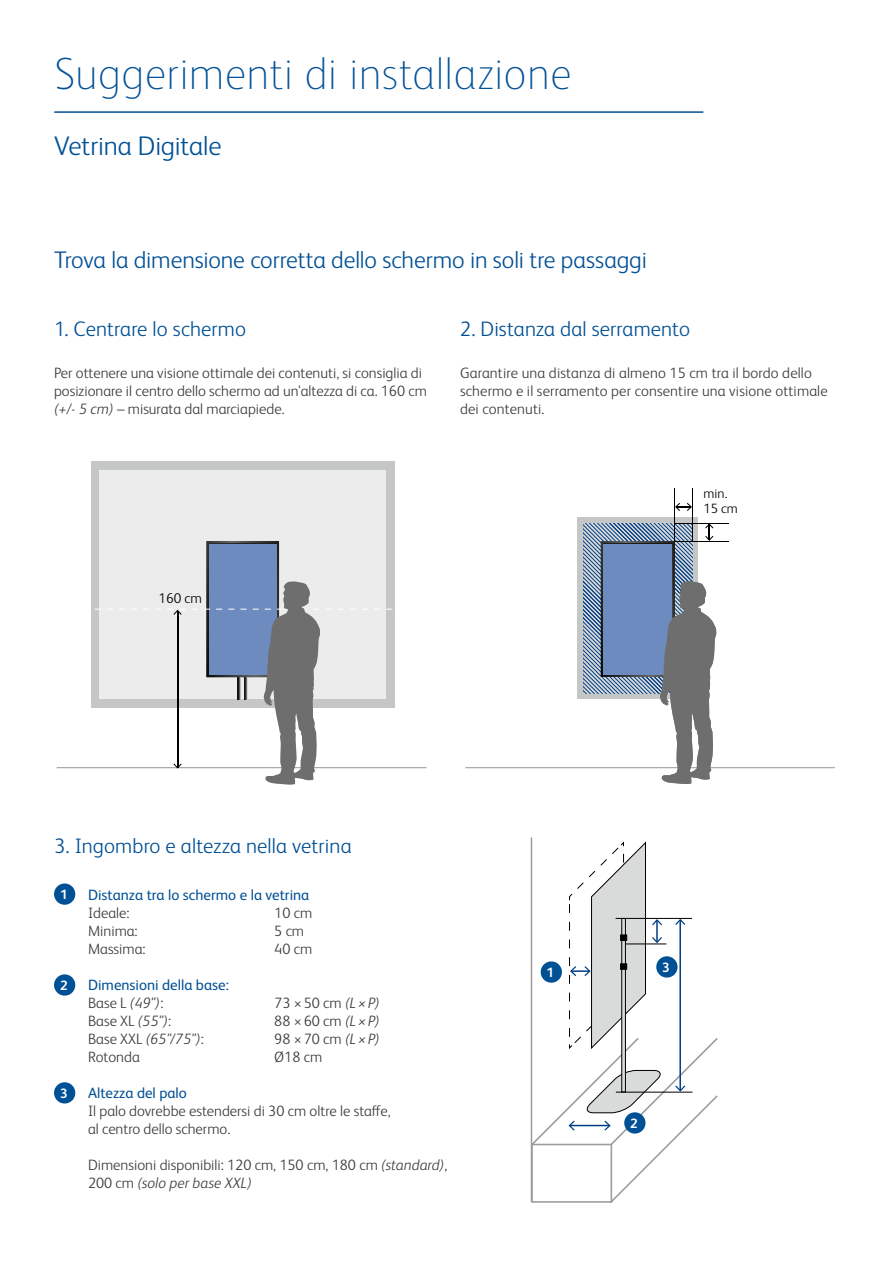
<style>
.page{position:relative;width:893px;height:1263px;background:#fff}
.page>*{position:absolute;margin:0;border:0;box-sizing:border-box;transform-origin:0 0}
.t1{font:100 45px "FS Albert Pro";letter-spacing:.01em;color:#005096}
.t2{font:300 27px "FS Albert Pro";letter-spacing:-.005em;color:#005096}
.t3{font:300 24px "FS Albert Pro";letter-spacing:-.005em;color:#005096}
.t4{font:300 21px "FS Albert Pro";letter-spacing:.005em;color:#005096}
.t5{font:300 15px/18px "FS Albert Pro";color:#3a3a39}
.t6{font:15px/18px "FS Albert Pro";color:#005096}
.t7{font:italic 300 15px "FS Albert Pro";color:#3a3a39}
.t8{font:300 14.1px "FS Albert Pro";color:#000}
.t9{font:300 13.5px/15px "FS Albert Pro";color:#000}
.t10{font:700 13.5px "FS Albert Pro";color:#fff}
.s1{font-style:italic}
.s2{font-weight:300;color:#3a3a39}
.s3{font-weight:300;font-style:italic;color:#3a3a39}
.s4{font-style:normal}
</style>
<div class="page">
<hr style="left:465px;top:767px;width:370px;height:1px;background:#9c9c9d">
<div style="left:578px;top:517px;width:120px;height:182px;background:#c5c6c6"></div>
<svg style="left:675px;top:503px;width:17px;height:8px"></svg>
<hr style="left:675px;top:541px;width:53px;height:1px;background:#000">
<hr style="left:675px;top:523px;width:53px;height:1px;background:#000">
<hr style="left:692px;top:488px;width:1px;height:53px;background:#000">
<hr style="left:674px;top:488px;width:1px;height:53px;background:#000">
<svg style="left:584px;top:523px;width:132px;height:261px"></svg>
<hr style="left:57px;top:767px;width:369px;height:1px;background:#9c9c9d">
<div style="left:91px;top:462px;width:303px;height:246px;background:#c5c6c6"></div>
<div style="left:100px;top:470px;width:286px;height:229px;background:#ececec"></div>
<hr style="left:177px;top:611px;width:1px;height:156px;background:#000">
<svg style="left:173px;top:763px;width:9px;height:6px"></svg>
<svg style="left:168px;top:609px;width:17px;height:6px"></svg>
<svg style="left:204px;top:541px;width:128px;height:244px"></svg>
<div style="left:54px;top:1082px;width:21px;height:21px;background:#005096;border-radius:50%"></div>
<div style="left:54px;top:883px;width:21px;height:22px;background:#005096;border-radius:50%"></div>
<div style="left:54px;top:974px;width:21px;height:22px;background:#005096;border-radius:50%"></div>
<hr style="left:531px;top:837px;width:1px;height:365px;background:#9c9c9d">
<svg style="left:530px;top:841px;width:188px;height:362px"></svg>
<div style="left:656px;top:956px;width:21px;height:21px;background:#005096;border-radius:50%"></div>
<div style="left:541px;top:961px;width:21px;height:22px;background:#005096;border-radius:50%"></div>
<div style="left:624px;top:1112px;width:21px;height:21px;background:#005096;border-radius:50%"></div>
<hr style="left:55px;top:111px;width:648px;height:2px;background:#005096">
<h1 class="t1" style="left:54px;top:44px;width:518px">Suggerimenti di installazione</h1>
<h2 class="t2" style="left:54px;top:127px;width:169px">Vetrina Digitale</h2>
<h3 class="t3" style="left:54px;top:244px;width:594px">Trova la dimensione corretta dello schermo in soli tre passaggi</h3>
<h3 class="t4" style="left:54px;top:314px;width:194px">1. Centrare lo schermo</h3>
<h3 class="t4" style="left:460px;top:314px;width:231px">2. Distanza dal serramento</h3>
<p class="t5" style="left:54px;top:363px;width:374px">Per ottenere una visione ottimale dei contenuti, si consiglia di posizionare il centro dello schermo ad un'altezza di ca. 160 cm <span class="s1">(+/- 5 cm)</span> – misurata dal marciapiede.</p>
<p class="t5" style="left:460px;top:363px;width:369px">Garantire una distanza di almeno 15 cm tra il bordo dello schermo e il serramento per consentire una visione ottimale dei contenuti.</p>
<p class="t8" style="left:158px;top:589px;width:45px">160 cm</p>
<h3 class="t4" style="left:54px;top:832px;width:299px">3. Ingombro e altezza nella vetrina</h3>
<p class="t10" style="left:60px;top:885px;width:9px">1</p>
<p class="t10" style="left:60px;top:976px;width:9px">2</p>
<p class="t10" style="left:60px;top:1084px;width:9px">3</p>
<p class="t6" style="left:88px;top:885px;width:223px">Distanza tra lo schermo e la vetrina</p>
<p class="t5" style="left:88px;top:903px;width:43px">Ideale:</p>
<p class="t5" style="left:274px;top:903px;width:40px">10 cm</p>
<p class="t5" style="left:88px;top:921px;width:51px">Minima:</p>
<p class="t5" style="left:274px;top:921px;width:31px">5 cm</p>
<p class="t5" style="left:88px;top:939px;width:59px">Massima:</p>
<p class="t5" style="left:274px;top:939px;width:40px">40 cm</p>
<p class="t6" style="left:88px;top:975px;width:142px">Dimensioni della base:<br><span class="s2">Base L</span> <span class="s3">(49")</span><span class="s2">:</span></p>
<p class="t5" style="left:274px;top:993px;width:107px">73 ×50 cm <span class="s1">(L×P)</span></p>
<p class="t5" style="left:88px;top:1011px;width:85px">Base XL <span class="s1">(55")</span>:</p>
<p class="t5" style="left:274px;top:1011px;width:107px">88 ×60 cm <span class="s1">(L×P)</span></p>
<p class="t7" style="left:88px;top:1029px;width:117px"><span class="s4">Base XXL</span> (65"/75")<span class="s4">:</span></p>
<p class="t5" style="left:274px;top:1029px;width:107px">98 ×70 cm <span class="s1">(L×P)</span></p>
<p class="t5" style="left:88px;top:1047px;width:53px">Rotonda</p>
<p class="t5" style="left:274px;top:1047px;width:50px">Ø18 cm</p>
<p class="t6" style="left:88px;top:1083px;width:100px">Altezza del palo</p>
<p class="t5" style="left:88px;top:1101px;width:304px">Il palo dovrebbe estendersi di 30 cm oltre le staffe, al centro dello schermo.</p>
<p class="t5" style="left:88px;top:1155px;width:361px">Dimensioni disponibili: 120 cm, 150 cm, 180 cm <span class="s1">(standard)</span>,<br>200 cm <span class="s1">(solo per base XXL)</span></p>
<p class="t9" style="left:704px;top:485px;width:36px">min.<br>15 cm</p>
<p class="t10" style="left:547px;top:963px;width:9px">1</p>
<p class="t10" style="left:662px;top:958px;width:9px">3</p>
<p class="t10" style="left:630px;top:1114px;width:9px">2</p>
</div>
